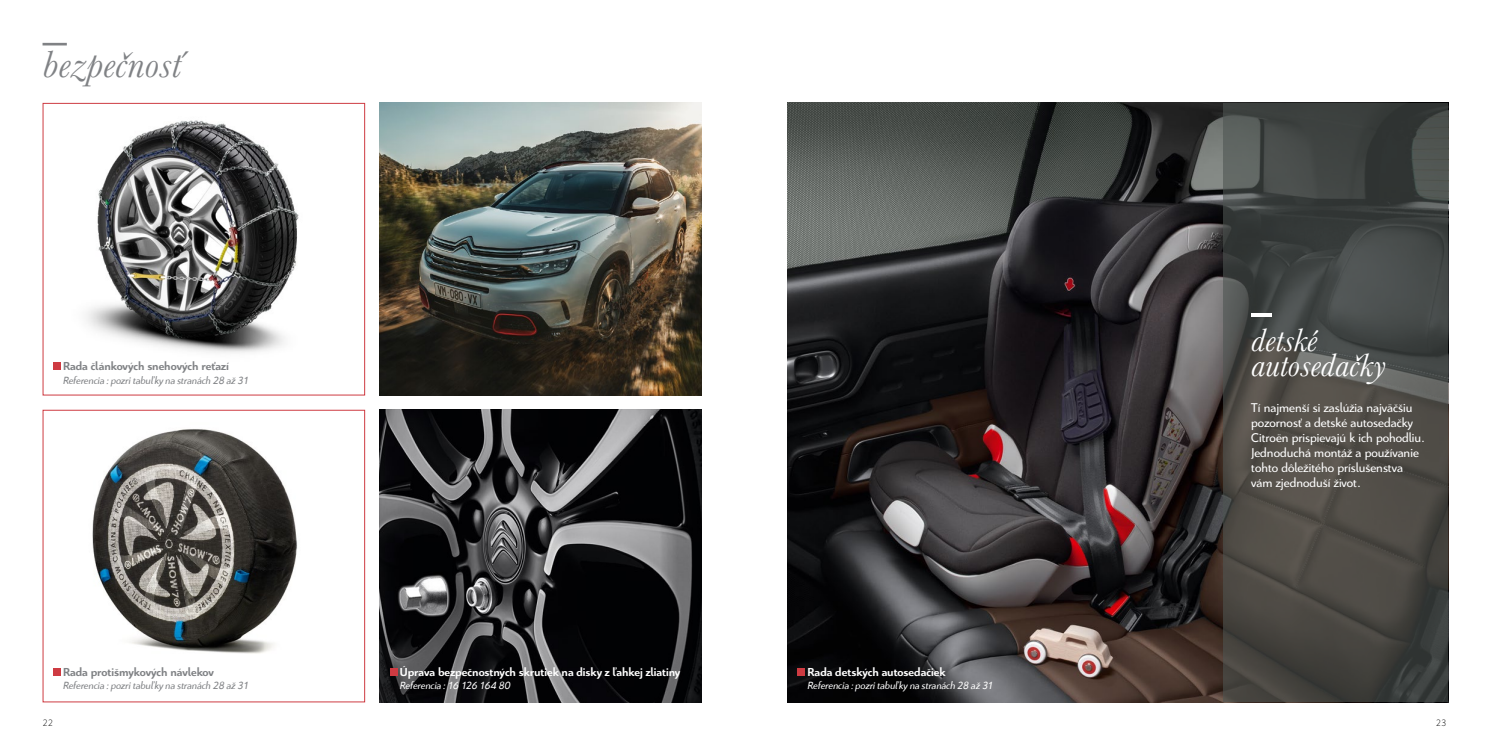
<style>
.page{position:relative;width:1489px;height:745px;background:#fff}
.page>*{position:absolute;margin:0;border:0;box-sizing:border-box;transform-origin:0 0}
.t1{font:italic 39.38px "Baskerville";color:#808285}
.t2{font:italic 33.75px/25px "Baskerville";color:#fff}
.t3{font:13.75px/15px "Citroen";color:#fff}
.t4{font:700 12.5px "Citroen";letter-spacing:-.005em;color:#fff}
.t5{font:700 12.5px "Citroen";letter-spacing:-.005em;color:#808285}
.t6{font:italic 11.25px "Citroen";color:#808285}
.t7{font:italic 11.25px "Citroen";color:#fff}
.t8{font:300 10px "Citroen";color:#000}
</style>
<div class="page">
<img style="left:787px;top:103px;width:436px;height:599px">
<svg style="left:1223px;top:103px;width:224px;height:599px;background:#484845"></svg>
<img style="left:86px;top:120px;width:213px;height:233px">
<div style="left:43px;top:103px;width:322px;height:292px;border:1px solid #ce3b42"></div>
<img style="left:60px;top:429px;width:237px;height:242px">
<div style="left:43px;top:409px;width:322px;height:293px;border:1px solid #ce3b42"></div>
<img style="left:379px;top:409px;width:323px;height:293px">
<div style="left:390px;top:668px;width:7px;height:7px;background:#ce3b42"></div>
<div style="left:53px;top:362px;width:7px;height:8px;background:#ce3b42"></div>
<div style="left:53px;top:668px;width:7px;height:7px;background:#ce3b42"></div>
<img style="left:379px;top:103px;width:323px;height:292px">
<div style="left:797px;top:668px;width:7px;height:7px;background:#ce3b42"></div>
<hr style="left:1251px;top:313px;width:20px;height:4px;background:#fff">
<hr style="left:43px;top:43px;width:24px;height:2px;background:#808285">
<h1 class="t1" style="left:43px;top:38px;width:143px">bezpečnosť</h1>
<p class="t5" style="left:63px;top:358px;width:167px">Rada článkových snehových reťazí</p>
<p class="t6" style="left:63px;top:372px;width:187px">Referencia : pozri tabuľky na stranách 28 až 31</p>
<p class="t5" style="left:63px;top:663px;width:152px">Rada protišmykových návlekov</p>
<p class="t6" style="left:63px;top:677px;width:187px">Referencia : pozri tabuľky na stranách 28 až 31</p>
<p class="t4" style="left:400px;top:663px;width:282px">Úprava bezpečnostných skrutiek na disky z ľahkej zliatiny</p>
<p class="t7" style="left:400px;top:677px;width:112px">Referencia : 16 126 164 80</p>
<p class="t4" style="left:807px;top:663px;width:139px">Rada detských autosedačiek</p>
<p class="t7" style="left:807px;top:677px;width:187px">Referencia : pozri tabuľky na stranách 28 až 31</p>
<h2 class="t2" style="left:1251px;top:327px;width:136px">detské autosedačky</h2>
<p class="t3" style="left:1251px;top:399px;width:175px">Tí najmenší si zaslúžia najväčšiu pozornosť a detské autosedačky<br>Citroën prispievajú k ich pohodliu.<br>Jednoduchá montáž a používanie tohto dôležitého príslušenstva vám zjednoduší život.</p>
<p class="t8" style="left:43px;top:716px;width:12px">22</p>
<p class="t8" style="left:1435px;top:716px;width:12px">23</p>
</div>
